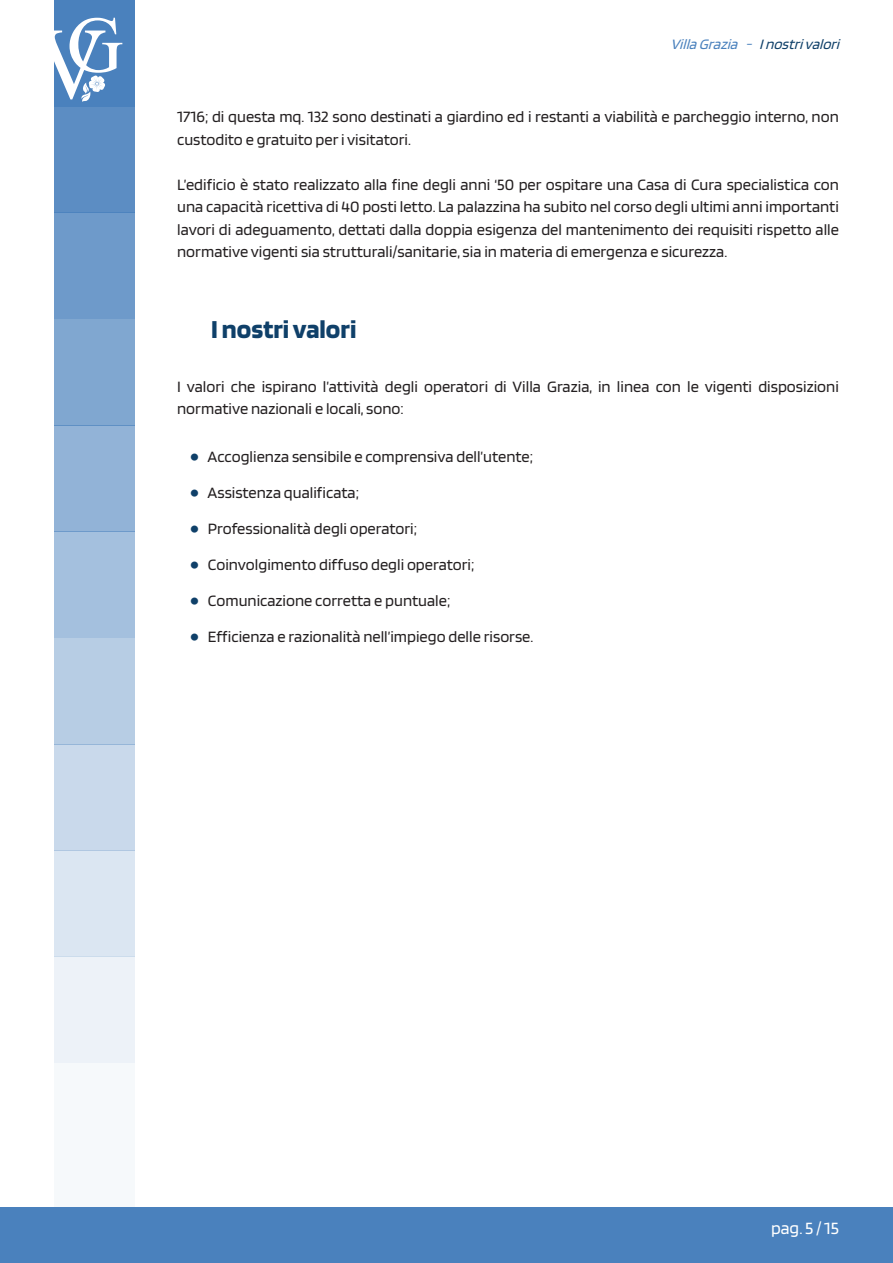
<style>
.page{position:relative;width:893px;height:1263px;background:#fff}
.page>*{position:absolute;margin:0;border:0;box-sizing:border-box;transform-origin:0 0}
.Indice_Capitoli{font:700 27px "Blinker";color:#0f4069}
.t1{font:18px "Blinker";color:#fff}
.Testo{font:16.5px/22.5px "Blinker";color:#231f20}
.MyElencPuntato{font:16.5px "Blinker";color:#231f20}
.t2{font:italic 15px "Blinker";color:#0f4069}
.s1{color:#4a81bd}
.s2{font-family:"Tahoma";font-weight:700;font-size:15px;color:#0f4069}
</style>
<div class="page">
<div style="left:0;top:1208px;width:893px;height:55px;background:#4a81bd"></div>
<div style="left:54px;top:106px;width:81px;height:107px;background:#5c8dc3"></div>
<div style="left:54px;top:0;width:81px;height:106px;background:#4a81bd"></div>
<div style="left:54px;top:213px;width:81px;height:106px;background:#6e9aca"></div>
<div style="left:54px;top:319px;width:81px;height:106px;background:#80a7d0"></div>
<div style="left:54px;top:425px;width:81px;height:106px;background:#92b3d7"></div>
<div style="left:54px;top:531px;width:81px;height:107px;background:#a4c0de"></div>
<div style="left:54px;top:638px;width:81px;height:106px;background:#b7cde4"></div>
<div style="left:54px;top:744px;width:81px;height:106px;background:#c9d9eb"></div>
<div style="left:54px;top:850px;width:81px;height:107px;background:#dbe6f2"></div>
<div style="left:54px;top:957px;width:81px;height:106px;background:#edf2f8"></div>
<div style="left:54px;top:1063px;width:81px;height:146px;background:#f6f9fb"></div>
<svg style="left:54px;top:18px;width:68px;height:84px"></svg>
<p class="t2" style="left:670px;top:37px;width:174px"><span class="s1">VillaGrazia -</span> Inostrivalori</p>
<p class="Testo" style="left:177px;top:106px;width:663px">1716; di questa mq. 132 sono destinati a giardino ed i restanti a viabilità e parcheggio interno, non custodito e gratuito per i visitatori.</p>
<p class="Testo" style="left:177px;top:173px;width:663px;text-align:justify">L’edificio è stato realizzato alla fine degli anni ‘50 per ospitare una Casa di Cura specialistica con una capacità ricettiva di 40 posti letto. La palazzina ha subito nel corso degli ultimi anni importanti lavori di adeguamento, dettati dalla doppia esigenza del mantenimento dei requisiti rispetto alle normative vigenti sia strutturali/sanitarie, sia in materia di emergenza e sicurezza.</p>
<p class="Indice_Capitoli" style="left:211px;top:315px;width:147px">I nostri valori</p>
<p class="Testo" style="left:177px;top:376px;width:663px">I valori che ispirano l’attività degli operatori di Villa Grazia, in linea con le vigenti disposizioni normative nazionali e locali, sono:</p>
<p class="MyElencPuntato" style="left:190px;top:449px;width:345px"><span class="s2">•</span> Accoglienza sensibile e comprensiva dell’utente;</p>
<p class="MyElencPuntato" style="left:190px;top:485px;width:171px"><span class="s2">•</span> Assistenza qualificata;</p>
<p class="MyElencPuntato" style="left:190px;top:521px;width:229px"><span class="s2">•</span> Professionalità degli operatori;</p>
<p class="MyElencPuntato" style="left:190px;top:557px;width:286px"><span class="s2">•</span> Coinvolgimento diffuso degli operatori;</p>
<p class="MyElencPuntato" style="left:190px;top:593px;width:262px"><span class="s2">•</span> Comunicazione corretta e puntuale;</p>
<p class="MyElencPuntato" style="left:190px;top:629px;width:345px"><span class="s2">•</span> Efficienza e razionalità nell’impiego delle risorse.</p>
<p class="t1" style="left:771px;top:1218px;width:69px">pag. 5 / 15</p>
</div>
